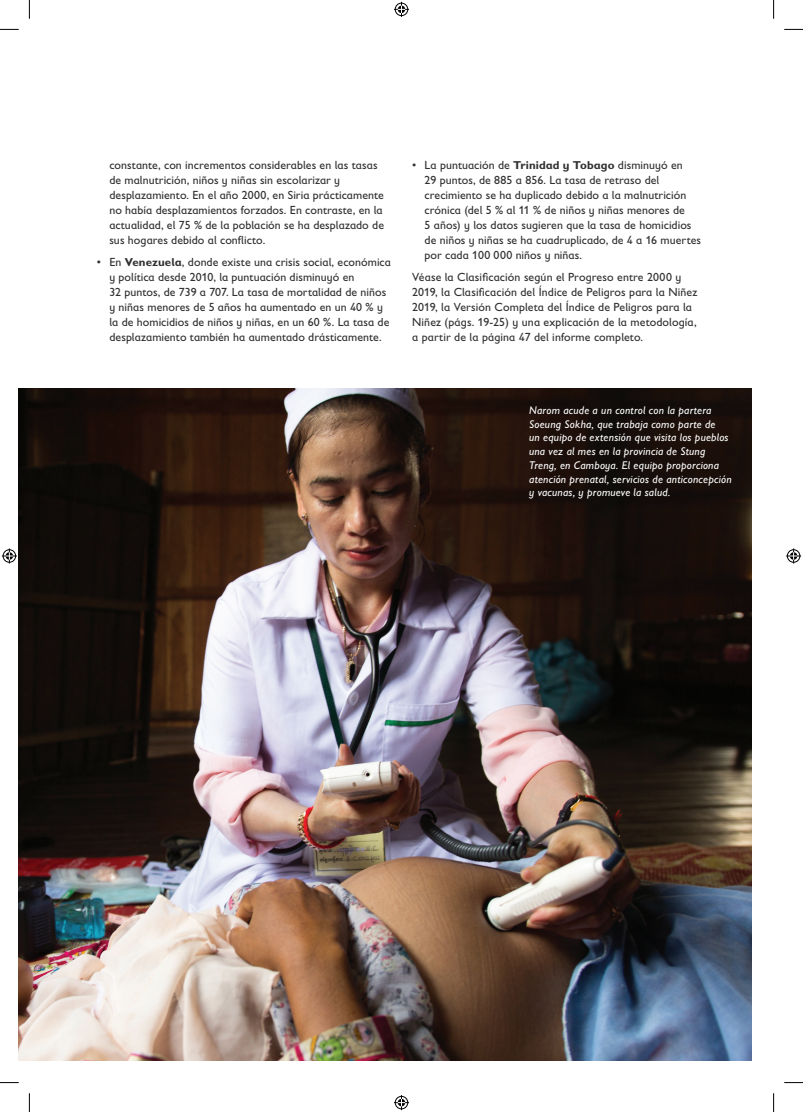
<style>
.page{position:relative;width:803px;height:1112px;background:#fff}
.page>*{position:absolute;margin:0;border:0;box-sizing:border-box;transform-origin:0 0}
.BODY_TXT{font:11.88px/15px "Gill Sans Infant Std";letter-spacing:.005em;color:#312f30}
.LEDE{font:11.88px/15px "Gill Sans Infant Std";letter-spacing:.01em;color:#312f30}
.CTL_New{font:italic 11.25px/13.8px "Gill Sans Infant Std";letter-spacing:.02em;color:#fff}
.s1{font-weight:700;font-size:11.5px}
</style>
<div class="page">
<img style="left:19px;top:388px;width:732px;height:671px">
<svg style="left:0;top:29px;width:19px;height:1px"></svg>
<svg style="left:784px;top:29px;width:19px;height:1px"></svg>
<svg style="left:0;top:1082px;width:19px;height:1px"></svg>
<svg style="left:784px;top:1082px;width:19px;height:1px"></svg>
<svg style="left:29px;top:0;width:1px;height:19px"></svg>
<svg style="left:29px;top:1093px;width:1px;height:18px"></svg>
<svg style="left:773px;top:0;width:1px;height:19px"></svg>
<svg style="left:773px;top:1093px;width:1px;height:18px"></svg>
<svg style="left:394px;top:2px;width:15px;height:15px"></svg>
<svg style="left:394px;top:1095px;width:15px;height:14px"></svg>
<svg style="left:2px;top:548px;width:15px;height:15px"></svg>
<svg style="left:786px;top:548px;width:15px;height:15px"></svg>
<p class="BODY_TXT" style="left:109px;top:157px;width:276px">constante, con incrementos considerables en las tasas de malnutrición, niños y niñas sin escolarizar y desplazamiento. En el año 2000, en Siria prácticamente no había desplazamientos forzados. En contraste, en la actualidad, el 75 % de la población se ha desplazado de sus hogares debido al conflicto.</p>
<p class="BODY_TXT" style="left:109px;top:254px;width:283px;text-indent:-13px">• En <span class="s1">Venezuela</span>, donde existe una crisis social, económica y política desde 2010, la puntuación disminuyó en<br>32 puntos, de 739 a 707. La tasa de mortalidad de niños y niñas menores de 5 años ha aumentado en un 40 % y la de homicidios de niños y niñas, en un 60 %. La tasa de desplazamiento también ha aumentado drásticamente.</p>
<p class="BODY_TXT" style="left:425px;top:157px;width:278px;text-indent:-13px">• La puntuación de <span class="s1">Trinidad y Tobago</span> disminuyó en<br>29 puntos, de 885 a 856. La tasa de retraso del crecimiento se ha duplicado debido a la malnutrición crónica (del 5 % al 11 % de niños y niñas menores de<br>5 años) y los datos sugieren que la tasa de homicidios de niños y niñas se ha cuadruplicado, de 4 a 16 muertes por cada 100 000 niños y niñas.</p>
<p class="LEDE" style="left:412px;top:269px;width:287px">Véase la Clasificación según el Progreso entre 2000 y 2019, la Clasificación del Índice de Peligros para la Niñez 2019, la Versión Completa del Índice de Peligros para la Niñez (págs. 19-25) y una explicación de la metodología, a partir de la página 47 del informe completo.</p>
<p class="CTL_New" style="left:529px;top:403px;width:204px">Narom acude a un control con la partera Soeung Sokha, que trabaja como parte de<br>un equipo de extensión que visita los pueblos una vez al mes en la provincia de Stung Treng, en Camboya. El equipo proporciona atención prenatal, servicios de anticoncepción y vacunas, y promueve la salud.</p>
</div>
